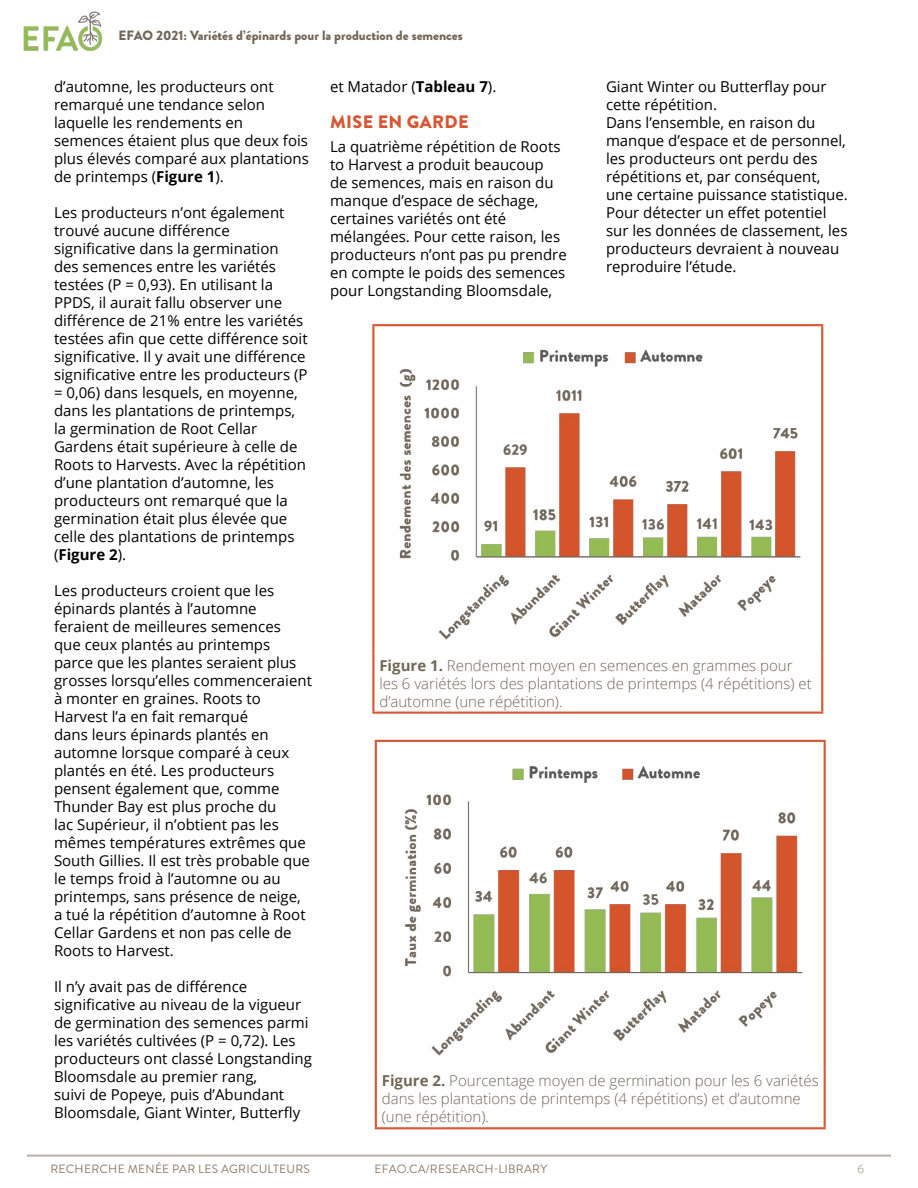
<style>
.page{position:relative;width:918px;height:1188px;background:#fff}
.page>*{position:absolute;margin:0;border:0;box-sizing:border-box;transform-origin:0 0}
.t1{font:900 18px "Brandon Grotesque";letter-spacing:.02em;color:#d75633}
.t2{font:15px/18px "Open Sans";color:#000}
.t3{font:300 15px/18px "Open Sans";color:#726658}
.t4{font:900 13.5px "Brandon Grotesque";color:#726658}
.t5{font:12px "Brandon Grotesque";letter-spacing:.02em;color:#8d7b69}
.t6{font:300 12px "Brandon Grotesque";color:#8d7b69}
.s1{font-weight:700}
</style>
<div class="page">
<hr style="left:27px;top:1155px;width:864px;height:2px;background:#726658">
<img style="left:23px;top:11px;width:80px;height:40px">
<hr style="left:375px;top:740px;width:451px;height:2px;background:#d75633">
<hr style="left:375px;top:742px;width:2px;height:327px;background:#d75633">
<hr style="left:824px;top:742px;width:2px;height:327px;background:#d75633">
<hr style="left:375px;top:1069px;width:2px;height:58px;background:#d75633">
<hr style="left:824px;top:1069px;width:2px;height:58px;background:#d75633">
<hr style="left:375px;top:1127px;width:451px;height:2px;background:#d75633">
<img style="left:405px;top:766px;width:398px;height:290px">
<hr style="left:372px;top:324px;width:451px;height:2px;background:#d75633">
<hr style="left:372px;top:326px;width:2px;height:327px;background:#d75633">
<hr style="left:821px;top:326px;width:2px;height:327px;background:#d75633">
<hr style="left:372px;top:653px;width:2px;height:59px;background:#d75633">
<hr style="left:821px;top:653px;width:2px;height:59px;background:#d75633">
<hr style="left:372px;top:712px;width:451px;height:2px;background:#d75633">
<img style="left:379px;top:326px;width:437px;height:314px">
<p class="t4" style="left:119px;top:26px;width:346px">EFAO 2021: Variétés d’épinards pour la production de semences</p>
<p class="t2" style="left:54px;top:78px;width:256px">d’automne, les producteurs ont remarqué une tendance selon laquelle les rendements en semences étaient plus que deux fois plus élevés comparé aux plantations de printemps (<span class="s1">Figure 1</span>).</p>
<p class="t2" style="left:54px;top:204px;width:255px">Les producteurs n’ont également trouvé aucune différence significative dans la germination<br>des semences entre les variétés testées (P = 0,93). En utilisant la PPDS, il aurait fallu observer une différence de 21% entre les variétés testées afin que cette différence soit significative. Il y avait une différence significative entre les producteurs (P = 0,06) dans lesquels, en moyenne, dans les plantations de printemps, la germination de Root Cellar Gardens était supérieure à celle de Roots to Harvests. Avec la répétition d’une plantation d’automne, les producteurs ont remarqué que la germination était plus élevée que celle des plantations de printemps (<span class="s1">Figure 2</span>).</p>
<p class="t2" style="left:54px;top:582px;width:259px">Les producteurs croient que les épinards plantés à l’automne feraient de meilleures semences<br>que ceux plantés au printemps parce que les plantes seraient plus grosses lorsqu’elles commenceraient à monter en graines. Roots to<br>Harvest l’a en fait remarqué<br>dans leurs épinards plantés en automne lorsque comparé à ceux plantés en été. Les producteurs pensent également que, comme<br>Thunder Bay est plus proche du<br>lac Supérieur, il n’obtient pas les mêmes températures extrêmes que<br>South Gillies. Il est très probable que le temps froid à l’automne ou au printemps, sans présence de neige, a tué la répétition d’automne à Root<br>Cellar Gardens et non pas celle de<br>Roots to Harvest.</p>
<p class="t2" style="left:54px;top:978px;width:260px">Il n’y avait pas de différence significative au niveau de la vigueur de germination des semences parmi les variétés cultivées (P = 0,72). Les producteurs ont classé Longstanding Bloomsdale au premier rang,<br>suivi de Popeye, puis d’Abundant Bloomsdale, Giant Winter, Butterfly</p>
<p class="t2" style="left:330px;top:78px;width:168px">et Matador (<span class="s1">Tableau 7</span>).</p>
<p class="t1" style="left:330px;top:109px;width:140px">MISE EN GARDE</p>
<p class="t2" style="left:330px;top:137px;width:238px">La quatrième répétition de Roots to Harvest a produit beaucoup<br>de semences, mais en raison du manque d’espace de séchage, certaines variétés ont été mélangées. Pour cette raison, les producteurs n’ont pas pu prendre en compte le poids des semences pour Longstanding Bloomsdale,</p>
<p class="t2" style="left:606px;top:78px;width:243px">Giant Winter ou Butterflay pour cette répétition.<br>Dans l’ensemble, en raison du manque d’espace et de personnel, les producteurs ont perdu des répétitions et, par conséquent, une certaine puissance statistique.<br>Pour détecter un effet potentiel sur les données de classement, les producteurs devraient à nouveau reproduire l’étude.</p>
<p class="t3" style="left:379px;top:656px;width:434px"><span class="s1">Figure 1.</span> Rendement moyen en semences en grammes pour les 6 variétés lors des plantations de printemps (4 répétitions) et d’automne (une répétition).</p>
<p class="t3" style="left:382px;top:1071px;width:438px"><span class="s1">Figure 2.</span> Pourcentage moyen de germination pour les 6 variétés dans les plantations de printemps (4 répétitions) et d’automne (une répétition).</p>
<p class="t5" style="left:50px;top:1161px;width:261px">RECHERCHE MENÉE PAR LES AGRICULTEURS</p>
<p class="t5" style="left:375px;top:1161px;width:174px">EFAO.CA/RESEARCH-LIBRARY</p>
<p class="t6" style="left:857px;top:1161px;width:8px">6</p>
</div>
